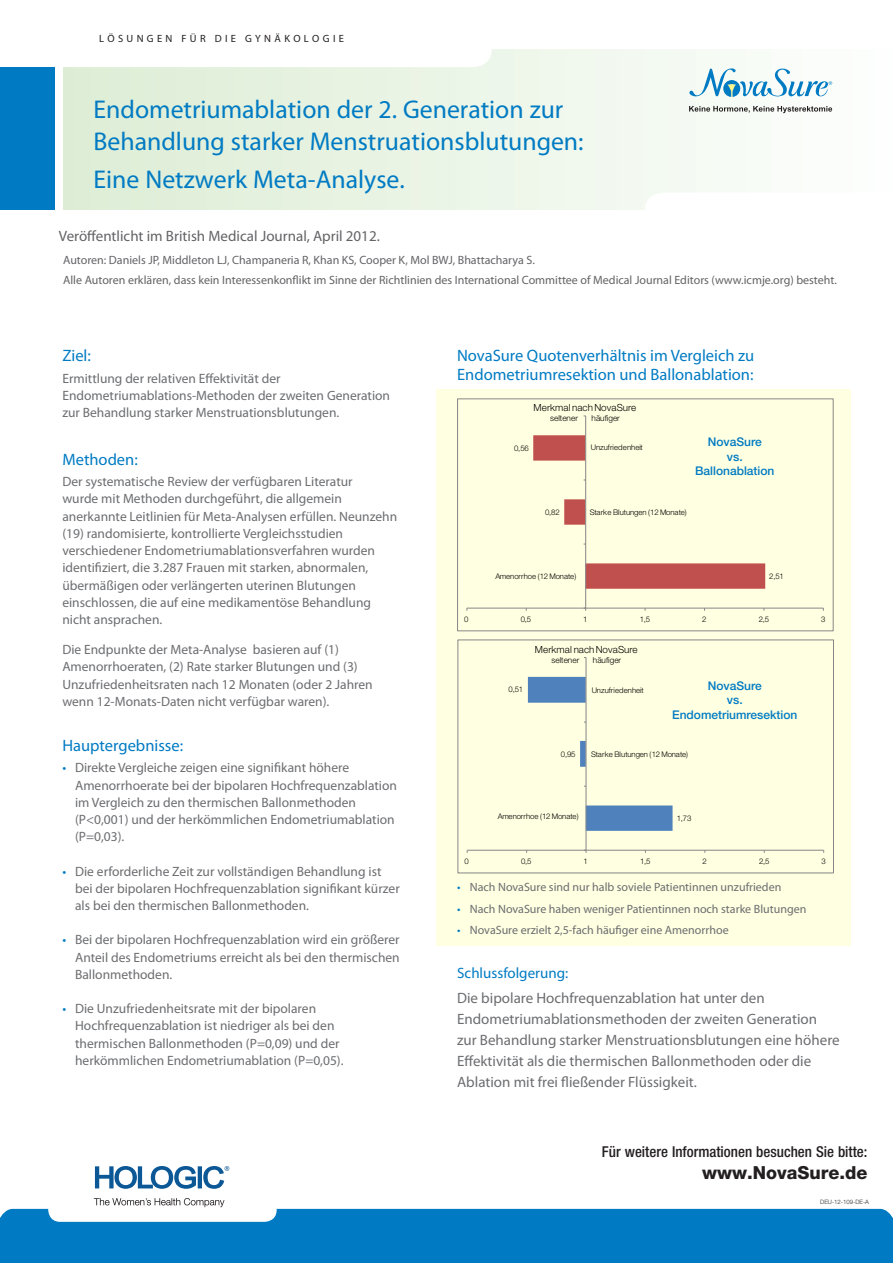
<style>
.page{position:relative;width:893px;height:1263px;background:#fff}
.page>*{position:absolute;margin:0;border:0;box-sizing:border-box;transform-origin:0 0}
.CG__Head_2{font:25.8px/31.8px "Myriad Pro";color:#007bc3}
.Subhead{font:800 18px "Helvetica Neue LT Std";color:#231f20}
.t1{font:16.5px/19.5px "Myriad Pro";color:#007bc3}
.t2{font:15px/21px "Myriad Pro";color:#6c6d70}
.t3{font:15px "Myriad Pro";color:#636366}
.t4{font:500 condensed 15px "Helvetica Neue LT Std";color:#231f20}
.t5{font:15px "Myriad Pro";color:#007bc3}
.t6{font:13.5px/17.2px "Myriad Pro";color:#6c6d70}
.t7{font:12px "Myriad Pro";color:#636366}
.t8{font:12px "Myriad Pro";color:#6c6d70}
.t9{font:500 12px "Helvetica Neue LT Std";color:#007bc3}
.CG__Segment_Group_Na{font:10.5px "Myriad Pro";letter-spacing:.32em;color:#231f20}
.t10{font:300 9.75px "Helvetica Neue LT Std";letter-spacing:.005em;color:#000}
.t11{font:300 8.25px "Helvetica Neue LT Std";color:#000}
.t12{font:300 7.8px "Helvetica Neue LT Std";letter-spacing:-.005em;color:#000}
.t13{font:300 7.8px "Helvetica Neue LT Std";letter-spacing:-.025em;color:#000}
.t14{font:300 6px "Helvetica Neue LT Std";color:#231f20}
.s1{color:#007bc3}
</style>
<div class="page">
<div style="left:436px;top:389px;width:414px;height:556px;background:#ffffe1"></div>
<div style="left:63px;top:49px;width:830px;height:160px;background:linear-gradient(to right,#ddedd5,#fdfefd)"></div>
<svg style="left:63px;top:49px;width:429px;height:18px"></svg>
<svg style="left:645px;top:193px;width:248px;height:16px"></svg>
<div style="left:0;top:67px;width:54px;height:142px;background:#007bc3"></div>
<svg style="left:689px;top:106px;width:143px;height:7px"></svg>
<svg style="left:689px;top:68px;width:143px;height:30px"></svg>
<div style="left:0;top:1209px;width:893px;height:54px;background:#007bc3"></div>
<div style="left:48px;top:1194px;width:229px;height:28px;background:#fff;border-radius:12px"></div>
<svg style="left:94px;top:1198px;width:130px;height:9px"></svg>
<svg style="left:95px;top:1166px;width:134px;height:23px"></svg>
<hr style="left:467px;top:608px;width:356px;height:1px;background:#868686">
<hr style="left:585px;top:416px;width:1px;height:192px;background:#868686">
<svg style="left:533px;top:435px;width:232px;height:154px"></svg>
<div style="left:457px;top:399px;width:376px;height:232px;border:1px solid #868686"></div>
<hr style="left:467px;top:850px;width:357px;height:1px;background:#868686">
<hr style="left:586px;top:657px;width:1px;height:193px;background:#868686">
<svg style="left:528px;top:677px;width:145px;height:154px"></svg>
<div style="left:458px;top:640px;width:376px;height:233px;border:1px solid #868686"></div>
<p class="CG__Segment_Group_Na" style="left:99px;top:32px;width:246px">LÖSUNGEN FÜR DIE GYNÄKOLOGIE</p>
<p class="CG__Head_2" style="left:94px;top:93px;width:492px">Endometriumablation der 2. Generation zur<br>Behandlung starker Menstruationsblutungen:</p>
<p class="CG__Head_2" style="left:94px;top:163px;width:313px">Eine Netzwerk Meta-Analyse.</p>
<p class="t3" style="left:59px;top:226px;width:322px">Veröffentlicht im British Medical Journal, April 2012.</p>
<p class="t7" style="left:63px;top:252px;width:473px">Autoren: Daniels JP, Middleton LJ, Champaneria R, Khan KS, Cooper K, Mol BWJ, Bhattacharya S.</p>
<p class="t7" style="left:63px;top:273px;width:775px">Alle Autoren erklären, dass kein Interessenkonflikt im Sinne der Richtlinien des International Committee of Medical Journal Editors (www.icmje.org) besteht.</p>
<p class="t1" style="left:62px;top:346px;width:30px">Ziel:</p>
<p class="t6" style="left:62px;top:370px;width:329px">Ermittlung der relativen Effektivität der<br>Endometriumablations-Methoden der zweiten Generation zur Behandlung starker Menstruationsblutungen.</p>
<p class="t1" style="left:62px;top:449px;width:77px">Methoden:</p>
<p class="t6" style="left:62px;top:473px;width:336px">Der systematische Review der verfügbaren Literatur<br>wurde mit Methoden durchgeführt, die allgemein anerkannte Leitlinien für Meta-Analysen erfüllen. Neunzehn (19) randomisierte, kontrollierte Vergleichsstudien verschiedener Endometriumablationsverfahren wurden identifiziert, die 3.287 Frauen mit starken, abnormalen, übermäßigen oder verlängerten uterinen Blutungen einschlossen, die auf eine medikamentöse Behandlung nicht ansprachen.</p>
<p class="t6" style="left:62px;top:641px;width:312px">Die Endpunkte der Meta-Analyse basieren auf (1)<br>Amenorrhoeraten, (2) Rate starker Blutungen und (3)<br>Unzufriedenheitsraten nach 12 Monaten (oder 2 Jahren wenn 12-Monats-Daten nicht verfügbar waren).</p>
<p class="t1" style="left:62px;top:735px;width:122px">Hauptergebnisse:</p>
<p class="t6" style="left:75px;top:759px;width:323px;text-indent:-13px"><span class="s1">•</span> Direkte Vergleiche zeigen eine signifikant höhere Amenorrhoerate bei der bipolaren Hochfrequenzablation im Vergleich zu den thermischen Ballonmethoden (P&lt;0,001) und der herkömmlichen Endometriumablation (P=0,03).</p>
<p class="t6" style="left:75px;top:862px;width:326px;text-indent:-13px"><span class="s1">•</span> Die erforderliche Zeit zur vollständigen Behandlung ist bei der bipolaren Hochfrequenzablation signifikant kürzer als bei den thermischen Ballonmethoden.</p>
<p class="t6" style="left:75px;top:931px;width:326px;text-align:justify;text-indent:-13px"><span class="s1">•</span> Bei der bipolaren Hochfrequenzablation wird ein größerer Anteil des Endometriums erreicht als bei den thermischen Ballonmethoden.</p>
<p class="t6" style="left:75px;top:1000px;width:270px;text-indent:-13px"><span class="s1">•</span> Die Unzufriedenheitsrate mit der bipolaren Hochfrequenzablation ist niedriger als bei den thermischen Ballonmethoden (P=0,09) und der herkömmlichen Endometriumablation (P=0,05).</p>
<p class="t1" style="left:457px;top:345px;width:299px">NovaSure Quotenverhältnis im Vergleich zu<br>Endometriumresektion und Ballonablation:</p>
<p class="t10" style="left:534px;top:402px;width:104px">Merkmal nach NovaSure</p>
<p class="t11" style="left:550px;top:413px;width:29px">seltener</p>
<p class="t11" style="left:591px;top:413px;width:30px">häufiger</p>
<p class="t12" style="left:514px;top:443px;width:16px">0,56</p>
<p class="t12" style="left:591px;top:443px;width:53px">Unzufriedenheit</p>
<p class="t9" style="left:708px;top:435px;width:56px">NovaSure</p>
<p class="t9" style="left:727px;top:449px;width:17px">vs.</p>
<p class="t9" style="left:695px;top:464px;width:81px">Ballonablation</p>
<p class="t12" style="left:545px;top:507px;width:16px">0,82</p>
<p class="t12" style="left:590px;top:507px;width:98px">Starke Blutungen (12 Monate)</p>
<p class="t13" style="left:495px;top:571px;width:82px">Amenorrhoe (12 Monate)</p>
<p class="t12" style="left:769px;top:571px;width:16px">2,51</p>
<p class="t12" style="left:464px;top:615px;width:6px">0</p>
<p class="t12" style="left:521px;top:615px;width:12px">0,5</p>
<p class="t12" style="left:583px;top:615px;width:6px">1</p>
<p class="t12" style="left:640px;top:615px;width:12px">1,5</p>
<p class="t12" style="left:702px;top:615px;width:6px">2</p>
<p class="t12" style="left:759px;top:615px;width:12px">2,5</p>
<p class="t12" style="left:821px;top:615px;width:6px">3</p>
<p class="t12" style="left:509px;top:685px;width:16px">0,51</p>
<p class="t10" style="left:535px;top:643px;width:104px">Merkmal nach NovaSure</p>
<p class="t11" style="left:551px;top:655px;width:29px">seltener</p>
<p class="t11" style="left:593px;top:655px;width:30px">häufiger</p>
<p class="t12" style="left:592px;top:685px;width:53px">Unzufriedenheit</p>
<p class="t9" style="left:708px;top:679px;width:56px">NovaSure</p>
<p class="t9" style="left:727px;top:693px;width:17px">vs.</p>
<p class="t9" style="left:672px;top:707px;width:127px">Endometriumresektion</p>
<p class="t12" style="left:561px;top:749px;width:16px">0,95</p>
<p class="t12" style="left:591px;top:749px;width:98px">Starke Blutungen (12 Monate)</p>
<p class="t13" style="left:498px;top:812px;width:82px">Amenorrhoe (12 Monate)</p>
<p class="t12" style="left:677px;top:813px;width:16px">1,73</p>
<p class="t12" style="left:465px;top:857px;width:6px">0</p>
<p class="t12" style="left:521px;top:857px;width:12px">0,5</p>
<p class="t12" style="left:584px;top:857px;width:6px">1</p>
<p class="t12" style="left:640px;top:857px;width:12px">1,5</p>
<p class="t12" style="left:703px;top:857px;width:6px">2</p>
<p class="t12" style="left:759px;top:857px;width:12px">2,5</p>
<p class="t12" style="left:822px;top:857px;width:6px">3</p>
<p class="t8" style="left:457px;top:880px;width:326px"><span class="s1">•</span> Nach NovaSure sind nur halb soviele Patientinnen unzufrieden</p>
<p class="t8" style="left:457px;top:901px;width:351px"><span class="s1">•</span> Nach NovaSure haben weniger Patientinnen noch starke Blutungen</p>
<p class="t8" style="left:457px;top:923px;width:273px"><span class="s1">•</span> NovaSure erzielt 2,5-fach häufiger eine Amenorrhoe</p>
<p class="t5" style="left:457px;top:963px;width:113px">Schlussfolgerung:</p>
<p class="t2" style="left:457px;top:987px;width:384px">Die bipolare Hochfrequenzablation hat unter den Endometriumablationsmethoden der zweiten Generation zur Behandlung starker Menstruationsblutungen eine höhere Effektivität als die thermischen Ballonmethoden oder die Ablation mit frei fließender Flüssigkeit.</p>
<p class="t4" style="left:602px;top:1143px;width:267px">Für weitere Informationen besuchen Sie bitte:</p>
<p class="Subhead" style="left:702px;top:1161px;width:167px">www.NovaSure.de</p>
<p class="t14" style="left:820px;top:1198px;width:50px">DEU-12-109-DE-A</p>
</div>
